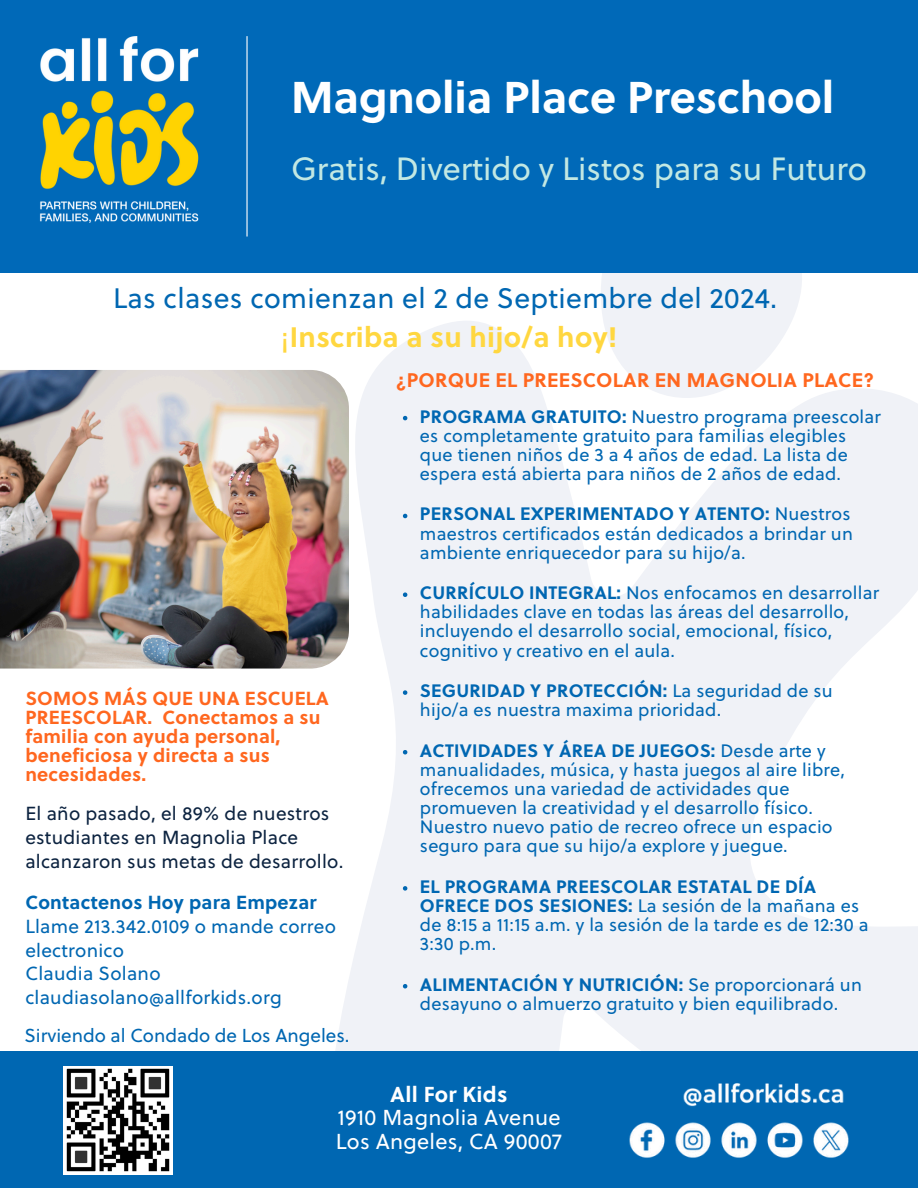
<style>
.page{position:relative;width:918px;height:1188px;background:#fff}
.page>*{position:absolute;margin:0;border:0;box-sizing:border-box;transform-origin:0 0}
.t1{font:700 44.4px "Soleil";color:#fff}
.t2{font:32.1px "Soleil";color:#c2e8e3}
.t3{font:28.2px/39.3px "Soleil";letter-spacing:.015em;color:#0067b2;text-align:center}
.t4{font:21.6px/23.7px "Soleil";letter-spacing:.015em;color:#fff;text-align:center}
.t5{font:700 19.65px "Soleil";letter-spacing:.015em;color:#ff671f}
.t6{font:700 18.9px/19.2px "Soleil";letter-spacing:.015em;color:#ff671f}
.t7{font:18.9px/23.7px "Soleil";letter-spacing:.015em;color:#0c2340}
.t8{font:18.9px/23.7px "Soleil";letter-spacing:.015em;color:#0067b2}
.t9{font:700 18.9px "Soleil";letter-spacing:.015em;color:#0067b2}
.t10{font:18.75px "Soleil";color:#0067b2}
.t11{font:18px/19.2px "Soleil";letter-spacing:.015em;color:#0067b2}
.s1{color:#ffd740}
.s2{font-weight:700;color:#ffd740}
.s3{font-weight:700}
</style>
<div class="page">
<svg style="left:335px;top:321px;width:583px;height:730px;fill:#f0f2f7"></svg>
<svg style="left:600px;top:273px;width:202px;height:125px"></svg>
<img style="left:0;top:370px;width:349px;height:298px">
<div style="left:0;top:0;width:918px;height:273px;background:#0069b8"></div>
<div style="left:0;top:1051px;width:918px;height:137px;background:#0067b2"></div>
<hr style="left:246px;top:36px;width:2px;height:201px;background:#fff">
<img style="left:39px;top:36px;width:160px;height:187px">
<img style="left:629px;top:1083px;width:220px;height:75px">
<img style="left:63px;top:1066px;width:109px;height:108px">
<svg style="left:403px;top:416px;width:4px;height:4px"></svg>
<svg style="left:403px;top:514px;width:4px;height:4px"></svg>
<svg style="left:403px;top:592px;width:4px;height:5px"></svg>
<svg style="left:403px;top:690px;width:4px;height:5px"></svg>
<svg style="left:403px;top:750px;width:4px;height:4px"></svg>
<svg style="left:403px;top:886px;width:4px;height:5px"></svg>
<svg style="left:403px;top:984px;width:4px;height:4px"></svg>
<h3 class="t1" style="left:291px;top:77px;width:545px">Magnolia Place Preschool</h3>
<h5 class="t2" style="left:291px;top:154px;width:577px">Gratis, Divertido y Listos para su Futuro</h5>
<p class="t3" style="left:113px;top:281px;width:666px">Las clases comienzan el 2 de Septiembre del 2024. <span class="s1">¡</span><span class="s2">Inscriba a su hijo/a hoy!</span></p>
<p class="t6" style="left:25px;top:690px;width:305px">SOMOS MÁS QUE UNA ESCUELA<br>PREESCOLAR. Conectamos a su familia con ayuda personal, beneficiosa y directa a sus necesidades.</p>
<p class="t7" style="left:25px;top:804px;width:320px">El año pasado, el 89% de nuestros estudiantes en Magnolia Place alcanzaron sus metas de desarrollo.</p>
<p class="t9" style="left:25px;top:894px;width:293px">Contactenos Hoy para Empezar</p>
<p class="t8" style="left:25px;top:916px;width:312px">Llame 213.342.0109 o mande correo electronico<br>Claudia Solano claudiasolano@allforkids.org</p>
<p class="t10" style="left:24px;top:1027px;width:326px">Sirviendo al Condado de Los Angeles.</p>
<p class="t5" style="left:396px;top:371px;width:480px">¿PORQUE EL PREESCOLAR EN MAGNOLIA PLACE?</p>
<p class="t11" style="left:420px;top:409px;width:463px"><span class="s3">PROGRAMA GRATUITO:</span> Nuestro programa preescolar es completamente gratuito para familias elegibles que tienen niños de 3 a 4 años de edad. La lista de espera está abierta para niños de 2 años de edad.</p>
<p class="t11" style="left:420px;top:506px;width:434px"><span class="s3">PERSONAL EXPERIMENTADO Y ATENTO:</span> Nuestros maestros certificados están dedicados a brindar un ambiente enriquecedor para su hijo/a.</p>
<p class="t11" style="left:420px;top:585px;width:461px"><span class="s3">CURRÍCULO INTEGRAL:</span> Nos enfocamos en desarrollar habilidades clave en todas las áreas del desarrollo, incluyendo el desarrollo social, emocional, físico, cognitivo y creativo en el aula.</p>
<p class="t11" style="left:420px;top:683px;width:414px"><span class="s3">SEGURIDAD Y PROTECCIÓN:</span> La seguridad de su hijo/a es nuestra maxima prioridad.</p>
<p class="t11" style="left:420px;top:743px;width:427px"><span class="s3">ACTIVIDADES Y ÁREA DE JUEGOS:</span> Desde arte y manualidades, música, y hasta juegos al aire libre, ofrecemos una variedad de actividades que promueven la creatividad y el desarrollo físico.<br>Nuestro nuevo patio de recreo ofrece un espacio seguro para que su hijo/a explore y juegue.</p>
<p class="t11" style="left:420px;top:879px;width:450px"><span class="s3">EL PROGRAMA PREESCOLAR ESTATAL DE DÍA OFRECE DOS SESIONES:</span> La sesión de la mañana es de 8:15 a 11:15 a.m. y la sesión de la tarde es de 12:30 a 3:30 p.m.</p>
<p class="t11" style="left:420px;top:977px;width:444px"><span class="s3">ALIMENTACIÓN Y NUTRICIÓN:</span> Se proporcionará un desayuno o almuerzo gratuito y bien equilibrado.</p>
<p class="t4" style="left:336px;top:1084px;width:228px"><span class="s3">All For Kids<br></span>1910 Magnolia Avenue<br>Los Angeles, CA 90007</p>
</div>
